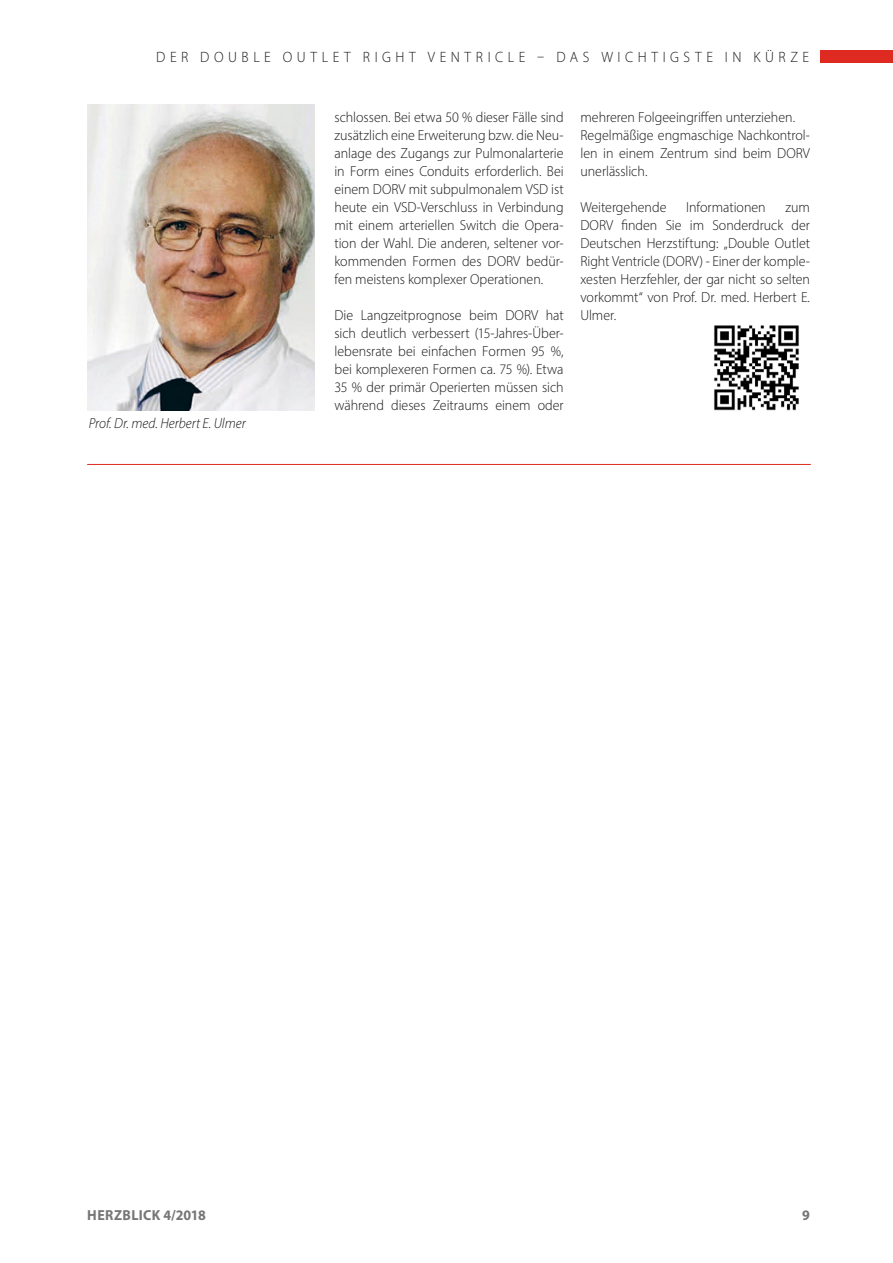
<style>
.page{position:relative;width:893px;height:1263px;background:#fff}
.page>*{position:absolute;margin:0;border:0;box-sizing:border-box;transform-origin:0 0}
.t1{font:300 15px "Myriad Pro";letter-spacing:.32em;color:#151616;scale:.95 1}
.t2{font:300 14.55px/18px "Myriad Pro";letter-spacing:-.005em;color:#151616;text-align:justify;scale:.96 1}
.t3{font:italic 300 14.55px "Myriad Pro";color:#151616;scale:.96 1}
.t4{font:700 14.55px "Myriad Pro";letter-spacing:.03em;color:#757675;scale:.96 1}
</style>
<div class="page">
<div style="left:821px;top:50px;width:72px;height:13px;background:#de2a21"></div>
<img style="left:87px;top:104px;width:228px;height:306px">
<img style="left:714px;top:325px;width:85px;height:86px">
<hr style="left:87px;top:464px;width:724px;height:1px;background:#de2a21">
<p class="t1" style="left:156px;top:48px;width:689px">DER DOUBLE OUTLET RIGHT VENTRICLE – DAS WICHTIGSTE IN KÜRZE</p>
<p class="t3" style="left:89px;top:415px;width:165px">Prof. Dr. med. Herbert E. Ulmer</p>
<p class="t2" style="left:334px;top:108px;width:240px">schlossen. Bei etwa 50 % dieser Fälle sind zusätzlich eine Erweiterung bzw. die Neu&shy;anlage des Zugangs zur Pulmonalarterie in Form eines Conduits erforderlich. Bei einem DORV mit subpulmonalem VSD ist heute ein VSD-Verschluss in Verbindung mit einem arteriellen Switch die Opera&shy;tion der Wahl. Die anderen, seltener vor&shy;kommenden Formen des DORV bedür&shy;fen meistens komplexer Operationen.</p>
<p class="t2" style="left:334px;top:306px;width:240px">Die Langzeitprognose beim DORV hat sich deutlich verbessert (15-Jahres-Über&shy;lebensrate bei einfachen Formen 95 %, bei komplexeren Formen ca. 75 %). Etwa 35 % der primär Operierten müssen sich während dieses Zeitraums einem oder</p>
<p class="t2" style="left:580px;top:108px;width:241px;text-align:left">mehreren Folgeeingriffen unterziehen.<br>Regelmäßige engmaschige Nachkontrol&shy;len in einem Zentrum sind beim DORV unerlässlich.</p>
<p class="t2" style="left:580px;top:198px;width:91px">Weitergehende</p>
<p class="t2" style="left:686px;top:198px;width:84px">Informationen</p>
<p class="t2" style="left:580px;top:198px;width:241px;text-indent:205px">zum DORV finden Sie im Sonderdruck der Deutschen Herzstiftung: „Double Outlet Right Ventricle (DORV) - Einer der komple&shy;xesten Herzfehler, der gar nicht so selten vorkommt“ von Prof. Dr. med. Herbert E.<br>Ulmer.</p>
<p class="t4" style="left:87px;top:1206px;width:125px">HERZBLICK 4/2018</p>
<p class="t4" style="left:802px;top:1206px;width:10px">9</p>
</div>
